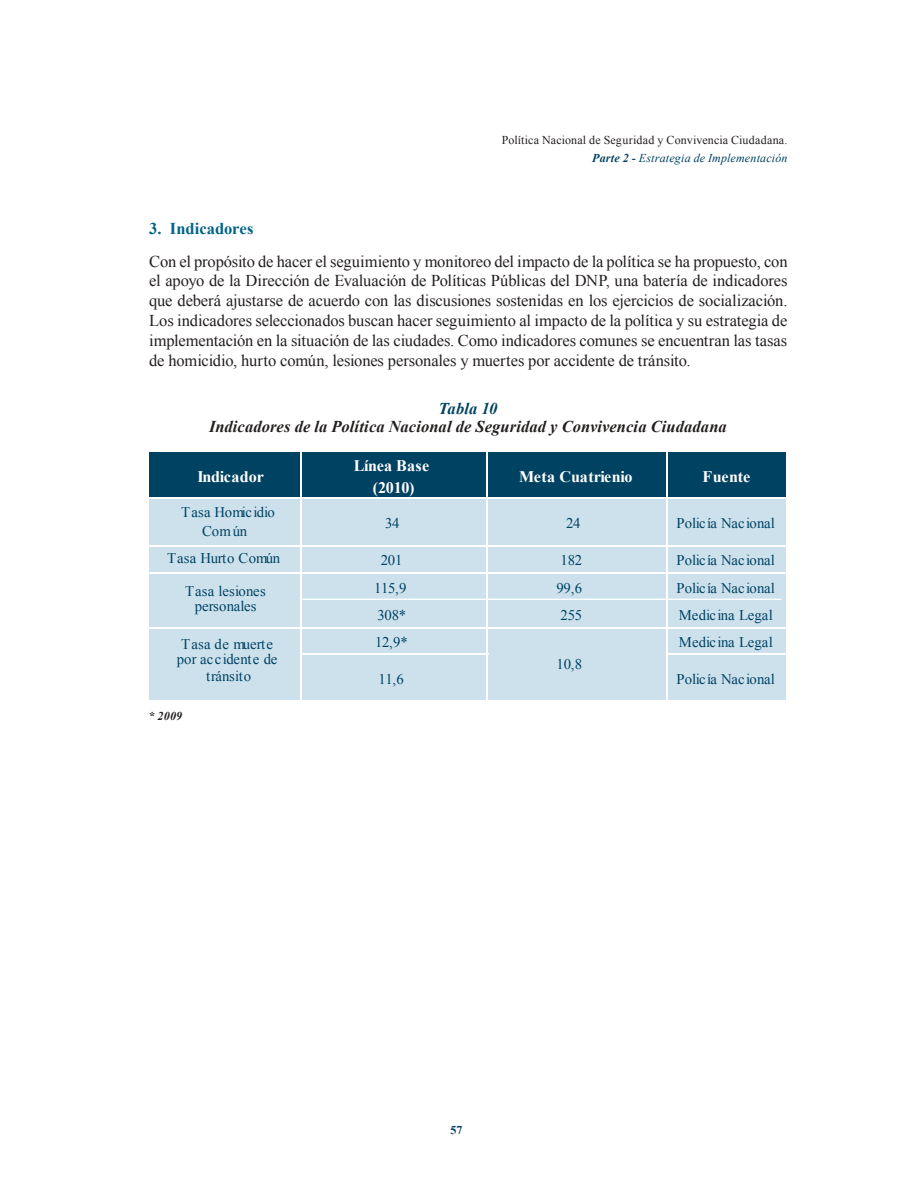
<style>
.page{position:relative;width:915px;height:1191px;background:#fff}
.page>*{position:absolute;margin:0;border:0;box-sizing:border-box;transform-origin:0 0}
.t1{font:16.5px/19.8px "Times New Roman";letter-spacing:-.005em;color:#241f1f;text-align:justify}
.t2{font:italic 700 16.5px "Times New Roman";letter-spacing:.005em;color:#241f1f}
.t3{font:700 16.5px "Times New Roman";color:#006584}
.t4{font:italic 700 16.5px "Times New Roman";letter-spacing:.005em;color:#004262}
.t5{font:700 16.05px/21.9px "Times New Roman";letter-spacing:-.005em;color:#fff;text-align:center}
.t6{font:14.7px/18px "Times New Roman";letter-spacing:-.005em;color:#004262;text-align:center}
.t7{font:14.7px/14.7px "Times New Roman";letter-spacing:.015em;color:#004262;text-align:center}
.t8{font:12px/18px "Times New Roman";letter-spacing:.01em;color:#241f1f;text-align:right}
.t9{font:italic 700 12px "Times New Roman";color:#241f1f}
.t10{font:700 12px "Times New Roman";color:#004262}
.s1{font-weight:700;font-style:italic;color:#004262}
.s2{font-weight:700;color:#004262}
.s3{font-style:italic;color:#004262}
</style>
<div class="page">
<div style="left:149px;top:462px;width:636px;height:238px;background:#cce1ec"></div>
<div style="left:149px;top:452px;width:636px;height:46px;background:#004262"></div>
<hr style="left:149px;top:497px;width:638px;height:2px;background:#fff">
<hr style="left:148px;top:545px;width:639px;height:1px;background:#fff">
<hr style="left:148px;top:572px;width:639px;height:2px;background:#fff">
<svg style="left:302px;top:598px;width:479px;height:2px"></svg>
<hr style="left:148px;top:627px;width:639px;height:1px;background:#fff">
<hr style="left:302px;top:653px;width:186px;height:1px;background:#fff">
<hr style="left:666px;top:653px;width:119px;height:1px;background:#fff">
<hr style="left:486px;top:452px;width:2px;height:248px;background:#fff">
<hr style="left:665px;top:452px;width:2px;height:248px;background:#fff">
<hr style="left:300px;top:452px;width:2px;height:248px;background:#fff">
<p class="t8" style="left:502px;top:131px;width:287px">Política Nacional de Seguridad y Convivencia Ciudadana.<br><span class="s1">Parte 2</span> <span class="s2">-</span> <span class="s3">Estrategia de Implementación</span></p>
<p class="t3" style="left:149px;top:217px;width:106px">3. Indicadores</p>
<p class="t1" style="left:149px;top:251px;width:639px">Con el propósito de hacer el seguimiento y monitoreo del impacto de la política se ha propuesto, con el apoyo de la Dirección de Evaluación de Políticas Públicas del DNP, una batería de indicadores que deberá ajustarse de acuerdo con las discusiones sostenidas en los ejercicios de socialización.<br>Los indicadores seleccionados buscan hacer seguimiento al impacto de la política y su estrategia de implementación en la situación de las ciudades. Como indicadores comunes se encuentran las tasas de homicidio, hurto común, lesiones personales y muertes por accidente de tránsito.</p>
<p class="t4" style="left:438px;top:397px;width:60px">Tabla 10</p>
<p class="t2" style="left:209px;top:415px;width:519px">Indicadores de la Política Nacional de Seguridad y Convivencia Ciudadana</p>
<p class="t5" style="left:197px;top:465px;width:68px">Indicador</p>
<p class="t5" style="left:353px;top:454px;width:77px">Línea Base (2010)</p>
<p class="t5" style="left:519px;top:465px;width:115px">Meta Cuatrienio</p>
<p class="t5" style="left:702px;top:465px;width:49px">Fuente</p>
<p class="t6" style="left:181px;top:503px;width:95px">Tasa Homicidio<br>Com ún</p>
<p class="t6" style="left:385px;top:514px;width:16px">34</p>
<p class="t6" style="left:566px;top:514px;width:16px">24</p>
<p class="t6" style="left:676px;top:514px;width:100px">Policía Nacional</p>
<p class="t6" style="left:167px;top:549px;width:115px">Tasa Hurto Común</p>
<p class="t6" style="left:380px;top:551px;width:23px">201</p>
<p class="t6" style="left:560px;top:551px;width:23px">182</p>
<p class="t6" style="left:676px;top:551px;width:100px">Policía Nacional</p>
<p class="t6" style="left:374px;top:578px;width:34px">115,9</p>
<p class="t6" style="left:556px;top:578px;width:27px">99,6</p>
<p class="t6" style="left:676px;top:578px;width:100px">Policía Nacional</p>
<p class="t6" style="left:377px;top:606px;width:30px">308*</p>
<p class="t6" style="left:560px;top:606px;width:23px">255</p>
<p class="t6" style="left:678px;top:606px;width:95px">Medicina Legal</p>
<p class="t6" style="left:375px;top:633px;width:34px">12,9*</p>
<p class="t6" style="left:678px;top:633px;width:95px">Medicina Legal</p>
<p class="t6" style="left:378px;top:670px;width:27px">11,6</p>
<p class="t6" style="left:676px;top:670px;width:100px">Policía Nacional</p>
<p class="t7" style="left:185px;top:583px;width:82px">Tasa lesiones personales</p>
<p class="t7" style="left:177px;top:637px;width:102px;text-align:left">Tasa de muerte por accidente de</p>
<p class="t7" style="left:206px;top:669px;width:47px">tránsito</p>
<p class="t6" style="left:556px;top:655px;width:27px">10,8</p>
<p class="t9" style="left:148px;top:707px;width:35px">* 2009</p>
<p class="t10" style="left:450px;top:1122px;width:13px">57</p>
</div>
